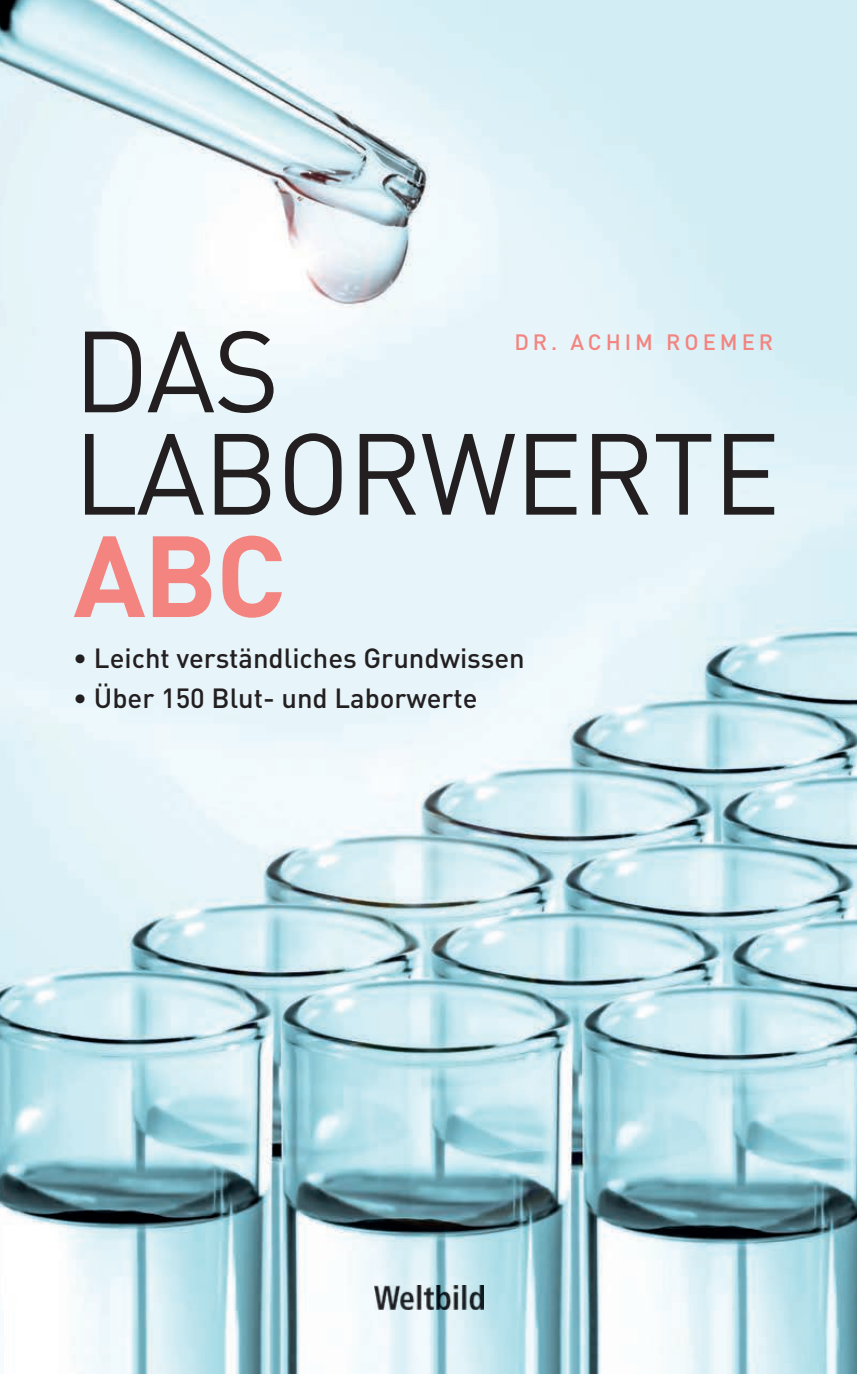
<style>
.page{position:relative;width:857px;height:1374px;background:#fff}
.page>*{position:absolute;margin:0;border:0;box-sizing:border-box;transform-origin:0 0}
.t1{font:113.4px/102.4px "DIN";letter-spacing:-.02em;color:#231f20}
.t2{font:500 27.45px "DIN";color:#231f20}
.t3{font:500 21.82px "DIN";color:#f38480}
.s1{font-weight:700;color:#f38480}
</style>
<div class="page">
<img style="left:0;top:0;width:856px;height:1373px">
<img style="left:375px;top:1284px;width:108px;height:25px">
<p class="t1" style="left:73px;top:324px;width:708px">DAS<br>LABORWERTE<br><span class="s1">ABC</span></p>
<p class="t3" style="left:514px;top:329px;width:260px">DR. ACHIM ROEMER</p>
<p class="t2" style="left:73px;top:642px;width:453px">• Leicht verständliches Grundwissen</p>
<p class="t2" style="left:73px;top:682px;width:406px">• Über 150 Blut- und Laborwerte</p>
</div>
